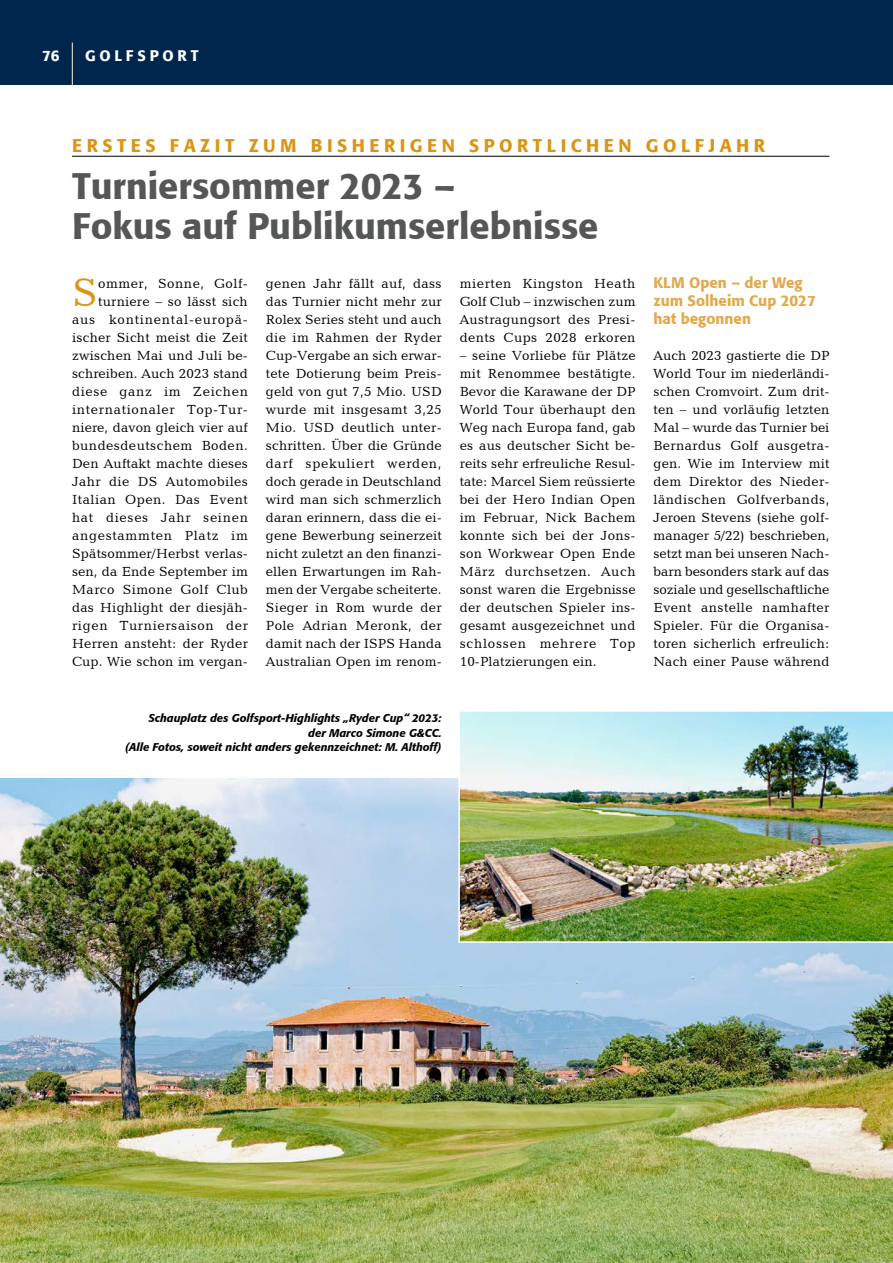
<style>
.page{position:relative;width:893px;height:1263px;background:#fff}
.page>*{position:absolute;margin:0;border:0;box-sizing:border-box;transform-origin:0 0}
.t1{font:40.2px "Candida BT";color:#da9515}
.t2{font:500 36px/39.3px "Formata BQ";color:#555756}
.t3{font:500 18px "Formata BQ";letter-spacing:.25em;color:#da9515}
.t4{font:500 15px/18px "Formata BQ";color:#e2a94e}
.t5{font:500 15px "Formata BQ";letter-spacing:.25em;color:#fff}
.t6{font:13.5px/18px "Candida BT";letter-spacing:.02em;color:#000;text-align:justify}
.t7{font:italic 500 11.25px/14.4px "Formata BQ";color:#000;text-align:right}
</style>
<div class="page">
<div style="left:0;top:0;width:893px;height:85px;background:#00264e"></div>
<hr style="left:72px;top:43px;width:1px;height:42px;background:#fff">
<hr style="left:72px;top:156px;width:757px;height:1px;background:#000">
<img style="left:0;top:778px;width:893px;height:485px">
<img style="left:458px;top:711px;width:435px;height:232px">
<p class="t5" style="left:42px;top:46px;width:19px">76</p>
<p class="t5" style="left:85px;top:46px;width:115px">GOLFSPORT</p>
<h3 class="t3" style="left:72px;top:134px;width:694px">ERSTES FAZIT ZUM BISHERIGEN SPORTLICHEN GOLFJAHR</h3>
<h2 class="t2" style="left:72px;top:167px;width:528px">Turniersommer 2023 –<br>Fokus auf Publikumserlebnisse</h2>
<h1 class="t1" style="left:72px;top:267px;width:27px">S</h1>
<p class="t4" style="left:654px;top:274px;width:164px">KLM Open – der Weg zum Solheim Cup 2027 hat begonnen</p>
<p class="t6" style="left:654px;top:346px;width:177px">Auch 2023 gastierte die DP World Tour im niederländi&shy;schen Cromvoirt. Zum drit&shy;ten – und vorläufig letzten Mal – wurde das Turnier bei Bernardus Golf ausgetra&shy;gen. Wie im Interview mit dem Direktor des Nieder&shy;ländischen Golfverbands, Jeroen Stevens (siehe golf&shy;manager 5/22) beschrieben, setzt man bei unseren Nach&shy;barn besonders stark auf das soziale und gesellschaftliche Event anstelle namhafter Spieler. Für die Organisa&shy;toren sicherlich erfreulich:<br>Nach einer Pause während</p>
<p class="t6" style="left:72px;top:274px;width:177px;text-align:right">ommer, Sonne, Golf&shy;turniere – so lässt sich aus kontinental-europä&shy;ischer Sicht meist die Zeit zwischen Mai und Juli be&shy;schreiben. Auch 2023 stand diese ganz im Zeichen internationaler Top-Tur&shy;niere, davon gleich vier auf bundesdeutschem Boden.<br>Den Auftakt machte dieses<br>Jahr die DS Automobiles<br>Italian Open. Das Event hat dieses Jahr seinen angestammten Platz im<br>Spätsommer/Herbst verlas&shy;sen, da Ende September im<br>Marco Simone Golf Club das Highlight der diesjäh&shy;rigen Turniersaison der<br>Herren ansteht: der Ryder<br>Cup. Wie schon im vergan-</p>
<p class="t6" style="left:266px;top:274px;width:177px">genen Jahr fällt auf, dass das Turnier nicht mehr zur Rolex Series steht und auch die im Rahmen der Ryder Cup-Vergabe an sich erwar&shy;tete Dotierung beim Preis&shy;geld von gut 7,5 Mio. USD wurde mit insgesamt 3,25<br>Mio. USD deutlich unter&shy;schritten. Über die Gründe darf spekuliert werden, doch gerade in Deutschland wird man sich schmerzlich daran erinnern, dass die ei&shy;gene Bewerbung seinerzeit nicht zuletzt an den finanzi&shy;ellen Erwartungen im Rah&shy;men der Vergabe scheiterte.<br>Sieger in Rom wurde der Pole Adrian Meronk, der damit nach der ISPS Handa Australian Open im renom-</p>
<p class="t6" style="left:460px;top:274px;width:177px">mierten Kingston Heath Golf Club – inzwischen zum Austragungsort des Presi&shy;dents Cups 2028 erkoren</p>
<p class="t6" style="left:460px;top:346px;width:177px">– seine Vorliebe für Plätze mit Renommee bestätigte.<br>Bevor die Karawane der DP World Tour überhaupt den Weg nach Europa fand, gab es aus deutscher Sicht be&shy;reits sehr erfreuliche Resul&shy;tate: Marcel Siem reüssierte bei der Hero Indian Open im Februar, Nick Bachem konnte sich bei der Jons&shy;son Workwear Open Ende März durchsetzen. Auch sonst waren die Ergebnisse der deutschen Spieler ins&shy;gesamt ausgezeichnet und schlossen mehrere Top 10-Platzierungen ein.</p>
<p class="t7" style="left:125px;top:711px;width:318px">Schauplatz des Golfsport-Highlights „Ryder Cup“ 2023:<br>der Marco Simone G&amp;CC.<br>(Alle Fotos, soweit nicht anders gekennzeichnet: M. Althoff)</p>
</div>
